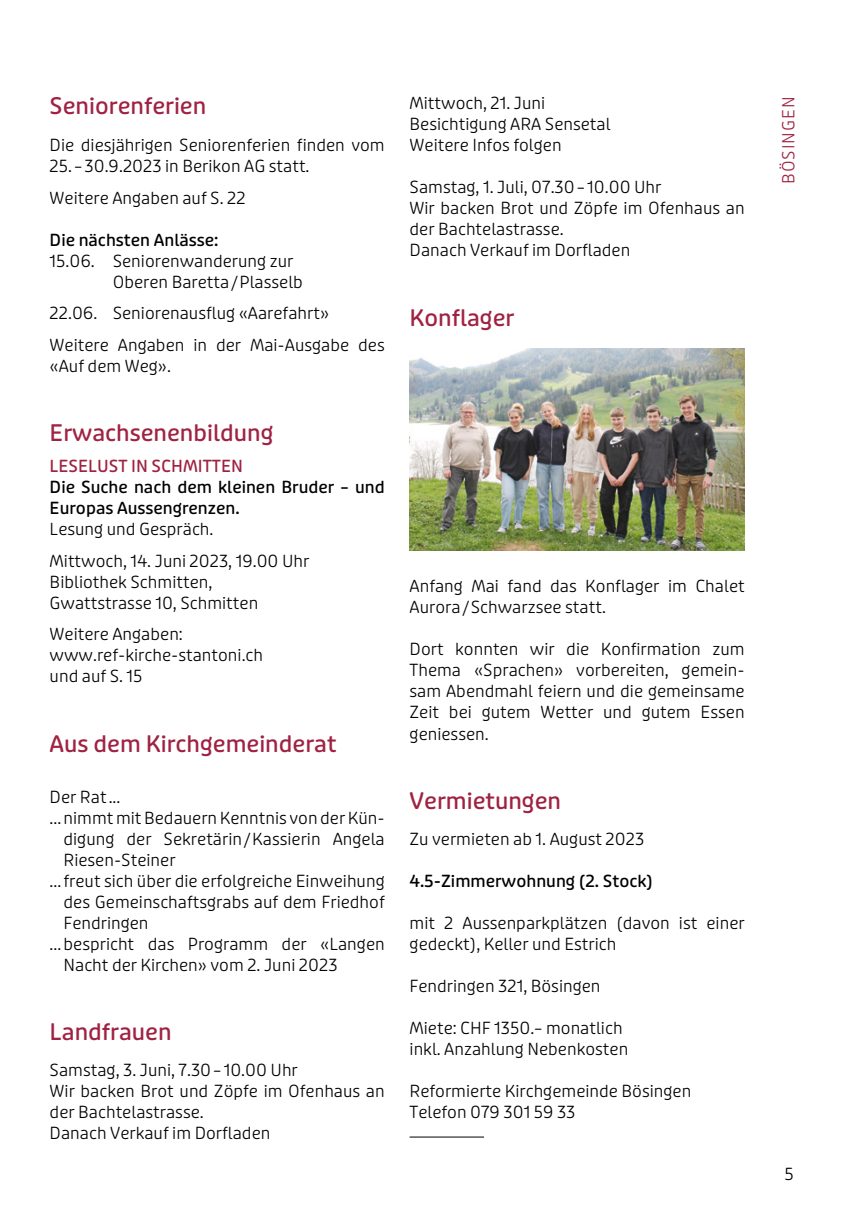
<style>
.page{position:relative;width:844px;height:1216px;background:#fff}
.page>*{position:absolute;margin:0;border:0;box-sizing:border-box;transform-origin:0 0}
.t1{font:22.75px "Puffin Display Soft Medm";color:#a02242}
.t2{font:300 16.62px/21px "Puffin Display Soft";color:#000}
.t3{font:16.62px/21px "Puffin Display Soft Medm";color:#000}
.t4{font:16.62px "Puffin Display Soft Medm";color:#a02242}
.t5{font:300 16.62px "Puffin Display Soft";letter-spacing:.06em;color:#a02242}
</style>
<div class="page">
<img style="left:409px;top:349px;width:335px;height:201px">
<hr style="left:409px;top:1136px;width:75px;height:1px;background:#000">
<h1 class="t1" style="left:50px;top:92px;width:158px">Seniorenferien</h1>
<p class="t2" style="left:50px;top:135px;width:336px">Die diesjährigen Seniorenferien finden vom<br>25.–30.9.2023 in Berikon AG statt.</p>
<p class="t2" style="left:50px;top:188px;width:197px">Weitere Angaben auf S. 22</p>
<p class="t3" style="left:50px;top:230px;width:170px">Die nächsten Anlässe:</p>
<p class="t2" style="left:113px;top:251px;width:192px;text-indent:-63px">15.06. Seniorenwanderung zur<br>Oberen Baretta/Plasselb</p>
<p class="t2" style="left:50px;top:298px;width:336px;line-height:31.5px">22.06. Seniorenausflug «Aarefahrt»<br>Weitere Angaben in der Mai-Ausgabe des</p>
<p class="t2" style="left:50px;top:356px;width:123px">«Auf dem Weg».</p>
<h1 class="t1" style="left:50px;top:419px;width:225px">Erwachsenenbildung</h1>
<p class="t4" style="left:50px;top:456px;width:195px">LESELUST IN SCHMITTEN</p>
<p class="t3" style="left:50px;top:477px;width:336px">Die Suche nach dem kleinen Bruder – und<br>Europas Aussengrenzen.</p>
<p class="t2" style="left:50px;top:514px;width:261px;line-height:31.5px">Lesung und Gespräch.<br>Mittwoch, 14. Juni 2023, 19.00 Uhr</p>
<p class="t2" style="left:50px;top:571px;width:210px">Bibliothek Schmitten,<br>Gwattstrasse 10, Schmitten</p>
<p class="t2" style="left:50px;top:624px;width:215px">Weitere Angaben: www.ref-kirche-stantoni.ch und auf S. 15</p>
<h1 class="t1" style="left:50px;top:730px;width:288px">Aus dem Kirchgemeinderat</h1>
<p class="t2" style="left:50px;top:786px;width:72px">Der Rat...</p>
<p class="t2" style="left:50px;top:807px;width:336px">... nimmt mit Bedauern Kenntnis von der Kün-</p>
<p class="t2" style="left:63px;top:828px;width:322px">digung der Sekretärin/Kassierin Angela</p>
<p class="t2" style="left:63px;top:849px;width:113px">Riesen-Steiner</p>
<p class="t2" style="left:50px;top:870px;width:336px">... freut sich über die erfolgreiche Einweihung</p>
<p class="t2" style="left:63px;top:891px;width:322px">des Gemeinschaftsgrabs auf dem Friedhof</p>
<p class="t2" style="left:63px;top:912px;width:87px">Fendringen</p>
<p class="t2" style="left:50px;top:933px;width:336px">... bespricht das Programm der «Langen</p>
<p class="t2" style="left:63px;top:954px;width:275px">Nacht der Kirchen» vom 2. Juni 2023</p>
<h1 class="t1" style="left:50px;top:1018px;width:123px">Landfrauen</h1>
<p class="t2" style="left:50px;top:1059px;width:336px">Samstag, 3. Juni, 7.30– 10.00 Uhr<br>Wir backen Brot und Zöpfe im Ofenhaus an der Bachtelastrasse.<br>Danach Verkauf im Dorfladen</p>
<p class="t2" style="left:409px;top:93px;width:202px">Mittwoch, 21. Juni<br>Besichtigung ARA Sensetal<br>Weitere Infos folgen</p>
<p class="t2" style="left:409px;top:177px;width:336px">Samstag, 1. Juli, 07.30–10.00 Uhr<br>Wir backen Brot und Zöpfe im Ofenhaus an der Bachtelastrasse.<br>Danach Verkauf im Dorfladen</p>
<h1 class="t1" style="left:409px;top:304px;width:106px">Konflager</h1>
<p class="t2" style="left:409px;top:576px;width:336px">Anfang Mai fand das Konflager im Chalet<br>Aurora/Schwarzsee statt.</p>
<p class="t2" style="left:409px;top:639px;width:336px;text-align:justify">Dort konnten wir die Konfirmation zum Thema «Sprachen» vorbereiten, gemein&shy;sam Abendmahl feiern und die gemeinsame Zeit bei gutem Wetter und gutem Essen geniessen.</p>
<h1 class="t1" style="left:409px;top:787px;width:153px">Vermietungen</h1>
<p class="t2" style="left:409px;top:828px;width:236px">Zu vermieten ab 1. August 2023</p>
<p class="t3" style="left:409px;top:870px;width:245px">4.5-Zimmerwohnung (2. Stock)</p>
<p class="t2" style="left:409px;top:912px;width:336px">mit 2 Aussenparkplätzen (davon ist einer gedeckt), Keller und Estrich</p>
<p class="t2" style="left:409px;top:975px;width:192px">Fendringen 321, Bösingen</p>
<p class="t2" style="left:409px;top:1017px;width:220px">Miete: CHF 1350.– monatlich inkl. Anzahlung Nebenkosten</p>
<p class="t2" style="left:409px;top:1080px;width:283px">Reformierte Kirchgemeinde Bösingen<br>Telefon 079 301 59 33</p>
<p class="t5" style="left:778px;top:184px;width:89px;rotate:-90deg">BÖSINGEN</p>
<p class="t2" style="left:783px;top:1163px;width:12px">5</p>
</div>
